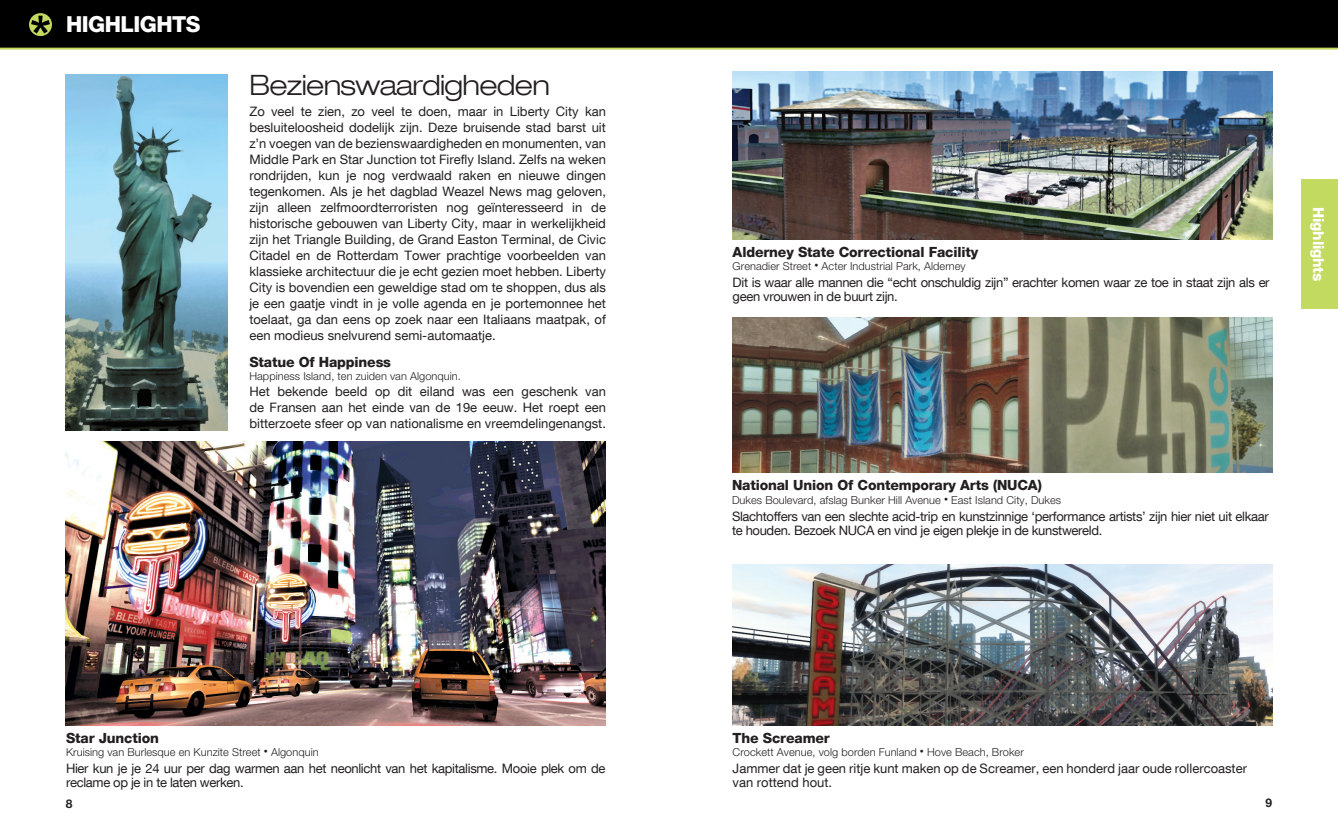
<style>
.page{position:relative;width:1338px;height:828px;background:#fff}
.page>*{position:absolute;margin:0;border:0;box-sizing:border-box;transform-origin:0 0}
.t1{font:300 expanded 28px "Helvetica Neue LT Com";letter-spacing:-.025em;color:#231f20}
.t2{font:800 22px "Helvetica Neue LT Com";letter-spacing:-.025em;color:#fff}
.t3{font:800 15px "Helvetica Neue LT Com";letter-spacing:-.01em;color:#fff}
.t4{font:800 14px "Helvetica Neue LT Com";letter-spacing:-.01em;color:#231f20}
.t5{font:13px/16px "Helvetica Neue LT Com";letter-spacing:-.025em;color:#231f20}
.t6{font:13px/14px "Helvetica Neue LT Com";color:#231f20}
.t7{font:700 12px "Helvetica Neue LT Pro";color:#231f20}
.t8{font:300 11px "Helvetica Neue LT Pro";letter-spacing:.005em;color:#231f20}
</style>
<div class="page">
<img style="left:733px;top:72px;width:540px;height:167px">
<img style="left:733px;top:317px;width:539px;height:155px">
<img style="left:733px;top:564px;width:540px;height:161px">
<img style="left:66px;top:74px;width:161px;height:356px">
<img style="left:66px;top:442px;width:540px;height:283px">
<div style="left:1301px;top:179px;width:37px;height:130px;background:#c3da61"></div>
<div style="left:0;top:0;width:1338px;height:49px;background:#000"></div>
<svg style="left:29px;top:13px;width:23px;height:23px"></svg>
<svg style="left:31px;top:16px;width:19px;height:18px"></svg>
<hr style="left:0;top:48px;width:1338px;height:2px;background:#c3da61">
<h2 class="t2" style="left:66px;top:12px;width:136px">HIGHLIGHTS</h2>
<h1 class="t1" style="left:249px;top:68px;width:302px">Bezienswaardigheden</h1>
<p class="t5" style="left:249px;top:103px;width:358px;text-align:justify">Zo veel te zien, zo veel te doen, maar in Liberty City kan besluiteloosheid dodelijk zijn. Deze bruisende stad barst uit z’n voegen van de bezienswaardigheden en monumenten, van Middle Park en Star Junction tot Firefly Island. Zelfs na weken rondrijden, kun je nog verdwaald raken en nieuwe dingen tegenkomen. Als je het dagblad Weazel News mag geloven, zijn alleen zelfmoordterroristen nog geïnteresseerd in de historische gebouwen van Liberty City, maar in werkelijkheid zijn het Triangle Building, de Grand Easton Terminal, de Civic Citadel en de Rotterdam Tower prachtige voorbeelden van klassieke architectuur die je echt gezien moet hebben. Liberty City is bovendien een geweldige stad om te shoppen, dus als je een gaatje vindt in je volle agenda en je portemonnee het toelaat, ga dan eens op zoek naar een Italiaans maatpak, of een modieus snelvurend semi-automaatje.</p>
<p class="t4" style="left:249px;top:354px;width:143px">Statue Of Happiness</p>
<p class="t8" style="left:249px;top:370px;width:213px">Happiness Island, ten zuiden van Algonquin.</p>
<p class="t5" style="left:249px;top:383px;width:358px;text-align:justify">Het bekende beeld op dit eiland was een geschenk van de Fransen aan het einde van de 19e eeuw. Het roept een bitterzoete sfeer op van nationalisme en vreemdelingenangst.</p>
<p class="t4" style="left:733px;top:244px;width:247px">Alderney State Correctional Facility</p>
<p class="t8" style="left:733px;top:260px;width:235px">Grenadier Street <sup>•</sup> Acter Industrial Park, Alderney</p>
<p class="t5" style="left:733px;top:275px;width:538px;line-height:14px">Dit is waar alle mannen die “echt onschuldig zijn” erachter komen waar ze toe in staat zijn als er geen vrouwen in de buurt zijn.</p>
<p class="t3" style="left:1328px;top:207px;width:76px;rotate:90deg">Highlights</p>
<p class="t4" style="left:732px;top:477px;width:311px">National Union Of Contemporary Arts (NUCA)</p>
<p class="t8" style="left:732px;top:493px;width:331px">Dukes Boulevard, afslag Bunker Hill Avenue <sup>•</sup> East Island City, Dukes</p>
<p class="t5" style="left:732px;top:508px;width:538px;line-height:14px">Slachtoffers van een slechte acid-trip en kunstzinnige ‘performance artists’ zijn hier niet uit elkaar te houden. Bezoek NUCA en vind je eigen plekje in de kunstwereld.</p>
<p class="t4" style="left:66px;top:729px;width:94px">Star Junction</p>
<p class="t8" style="left:66px;top:745px;width:254px">Kruising van Burlesque en Kunzite Street <sup>•</sup> Algonquin</p>
<p class="t5" style="left:66px;top:761px;width:541px;line-height:14px">Hier kun je je 24 uur per dag warmen aan het neonlicht van het kapitalisme. Mooie plek om de reclame op je in te laten werken.</p>
<p class="t4" style="left:733px;top:729px;width:99px">The Screamer</p>
<p class="t8" style="left:733px;top:745px;width:293px">Crockett Avenue, volg borden Funland <sup>•</sup> Hove Beach, Broker</p>
<p class="t6" style="left:733px;top:761px;width:516px">Jammer dat je geen ritje kunt maken op de Screamer, een honderd jaar oude rollercoaster van rottend hout.</p>
<p class="t7" style="left:66px;top:796px;width:8px">8</p>
<p class="t7" style="left:1265px;top:794px;width:8px">9</p>
</div>
